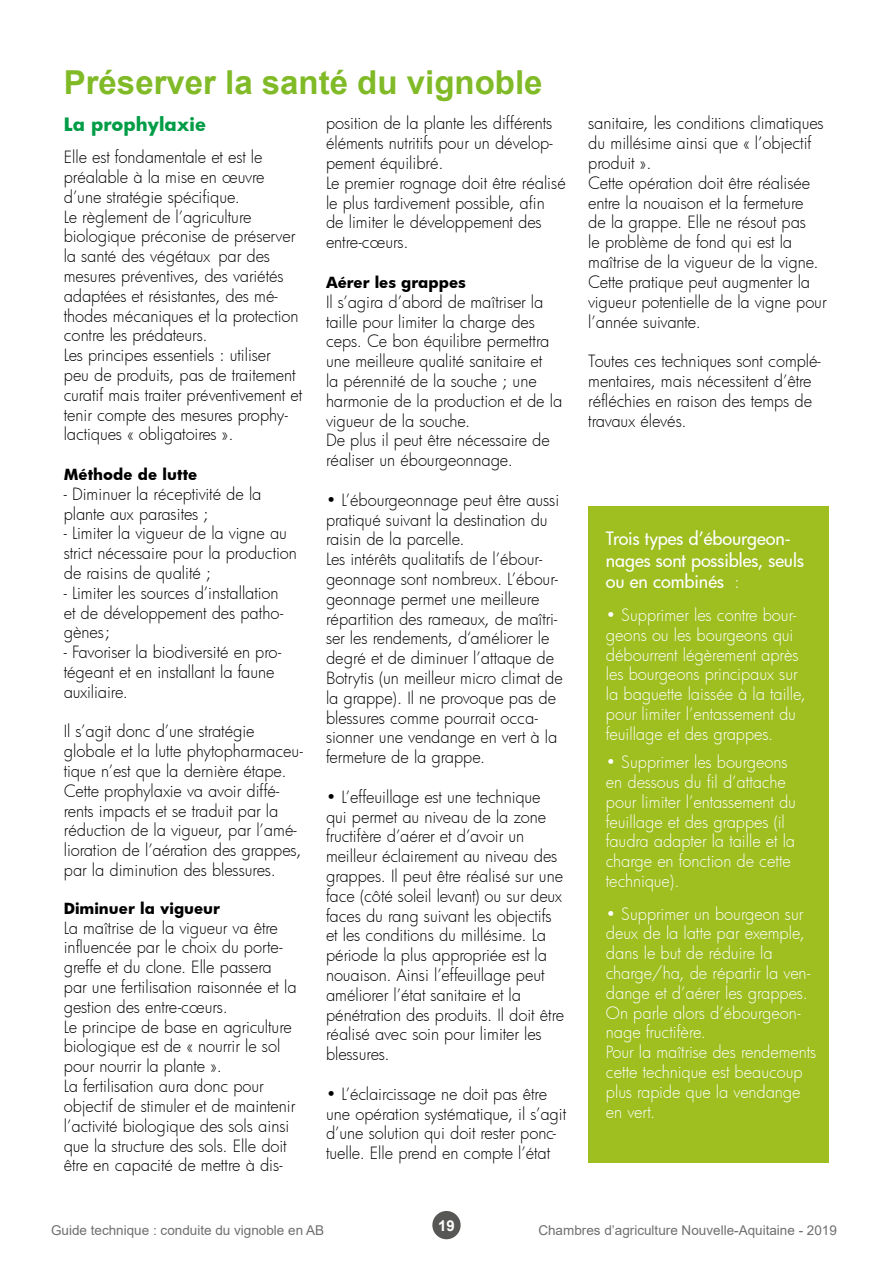
<style>
.page{position:relative;width:893px;height:1263px;background:#fff}
.page>*{position:absolute;margin:0;border:0;box-sizing:border-box;transform-origin:0 0}
.t1{font:700 33px "Arial";color:#80ba27}
.t2{font:500 18px/21.6px "Futura";letter-spacing:-.005em;color:#fff}
.t3{font:700 18px "Futura";color:#009c46}
.t4{font:300 16.5px/19.8px "Futura";letter-spacing:-.005em;color:#000}
.t5{font:300 16.5px/19.8px "Futura";letter-spacing:-.005em;color:#fff}
.t6{font:700 15px "Futura";color:#000}
.t7{font:700 15px "Arial";color:#fff}
.t8{font:13.5px "Arial";color:#706f6f}
.s1{font-weight:300;font-size:16.5px}
</style>
<div class="page">
<div style="left:432px;top:1211px;width:29px;height:28px;background:#575756;border-radius:50%"></div>
<div style="left:588px;top:507px;width:241px;height:656px;background:#9fbe20"></div>
<h1 class="t1" style="left:64px;top:59px;width:480px">Préserver la santé du vignoble</h1>
<p class="t3" style="left:64px;top:111px;width:144px">La prophylaxie</p>
<p class="t4" style="left:64px;top:147px;width:240px">Elle est fondamentale et est le préalable à la mise en œuvre d’une stratégie spécifique.<br>Le règlement de l’agriculture biologique préconise de préserver la santé des végétaux par des mesures préventives, des variétés adaptées et résistantes, des mé&shy;thodes mécaniques et la protection contre les prédateurs.<br>Les principes essentiels : utiliser<br>peu de produits, pas de traitement curatif mais traiter préventivement et tenir compte des mesures prophy&shy;lactiques « obligatoires ».</p>
<p class="t6" style="left:64px;top:464px;width:135px">Méthode de lutte</p>
<p class="t4" style="left:64px;top:484px;width:199px">- Diminuer la réceptivité de la plante aux parasites ;</p>
<p class="t4" style="left:64px;top:523px;width:235px">- Limiter la vigueur de la vigne au strict nécessaire pour la production de raisins de qualité ;</p>
<p class="t4" style="left:64px;top:583px;width:221px">- Limiter les sources d’installation et de développement des patho&shy;gènes;</p>
<p class="t4" style="left:64px;top:642px;width:219px">- Favoriser la biodiversité en pro&shy;tégeant et en installant la faune auxiliaire.</p>
<p class="t4" style="left:64px;top:721px;width:241px">Il s’agit donc d’une stratégie globale et la lutte phytopharmaceu&shy;tique n’est que la dernière étape.<br>Cette prophylaxie va avoir diffé&shy;rents impacts et se traduit par la réduction de la vigueur, par l’amé&shy;lioration de l’aération des grappes, par la diminution des blessures.</p>
<p class="t6" style="left:64px;top:898px;width:158px">Diminuer la vigueur</p>
<p class="t4" style="left:64px;top:917px;width:234px">La maîtrise de la vigueur va être influencée par le choix du porte&shy;greffe et du clone. Elle passera par une fertilisation raisonnée et la gestion des entre-cœurs.<br>Le principe de base en agriculture biologique est de « nourrir le sol pour nourrir la plante ».<br>La fertilisation aura donc pour objectif de stimuler et de maintenir l’activité biologique des sols ainsi que la structure des sols. Elle doit être en capacité de mettre à dis-</p>
<p class="t4" style="left:326px;top:113px;width:241px">position de la plante les différents éléments nutritifs pour un dévelop&shy;pement équilibré.<br>Le premier rognage doit être réalisé le plus tardivement possible, afin de limiter le développement des entre-cœurs.</p>
<p class="t6" style="left:326px;top:272px;width:141px">Aérer les grappes</p>
<p class="t4" style="left:326px;top:291px;width:238px">Il s’agira d’abord de maîtriser la taille pour limiter la charge des ceps. Ce bon équilibre permettra une meilleure qualité sanitaire et<br>la pérennité de la souche ; une harmonie de la production et de la vigueur de la souche.<br>De plus il peut être nécessaire de réaliser un ébourgeonnage.</p>
<p class="t4" style="left:326px;top:489px;width:238px">• L’ébourgeonnage peut être aussi pratiqué suivant la destination du raisin de la parcelle.<br>Les intérêts qualitatifs de l’ébour&shy;geonnage sont nombreux. L’ébour&shy;geonnage permet une meilleure répartition des rameaux, de maîtri&shy;ser les rendements, d‘améliorer le degré et de diminuer l’attaque de<br>Botrytis (un meilleur micro climat de la grappe). Il ne provoque pas de blessures comme pourrait occa&shy;sionner une vendange en vert à la fermeture de la grappe.</p>
<p class="t4" style="left:326px;top:786px;width:240px">• L’effeuillage est une technique qui permet au niveau de la zone fructifère d’aérer et d’avoir un meilleur éclairement au niveau des grappes. Il peut être réalisé sur une face (côté soleil levant) ou sur deux faces du rang suivant les objectifs et les conditions du millésime. La période la plus appropriée est la nouaison. Ainsi l’effeuillage peut améliorer l’état sanitaire et la pénétration des produits. Il doit être réalisé avec soin pour limiter les blessures.</p>
<p class="t4" style="left:326px;top:1083px;width:242px">• L’éclaircissage ne doit pas être une opération systématique, il s’agit d’une solution qui doit rester ponc&shy;tuelle. Elle prend en compte l’état</p>
<p class="t4" style="left:588px;top:113px;width:240px">sanitaire, les conditions climatiques du millésime ainsi que « l’objectif produit ».<br>Cette opération doit être réalisée entre la nouaison et la fermeture<br>de la grappe. Elle ne résout pas<br>le problème de fond qui est la maîtrise de la vigueur de la vigne.<br>Cette pratique peut augmenter la vigueur potentielle de la vigne pour l’année suivante.</p>
<p class="t4" style="left:588px;top:351px;width:234px">Toutes ces techniques sont complé&shy;mentaires, mais nécessitent d’être réfléchies en raison des temps de travaux élevés.</p>
<p class="t2" style="left:606px;top:527px;width:200px">Trois types d’ébourgeon&shy;nages sont possibles, seuls ou en combinés <span class="s1">:</span></p>
<p class="t5" style="left:606px;top:605px;width:202px">• Supprimer les contre bour&shy;geons ou les bourgeons qui débourrent légèrement après les bourgeons principaux sur la baguette laissée à la taille, pour limiter l’entassement du feuillage et des grappes.</p>
<p class="t5" style="left:606px;top:752px;width:192px">• Supprimer les bourgeons en dessous du fil d’attache pour limiter l’entassement du feuillage et des grappes (il faudra adapter la taille et la charge en fonction de cette technique).</p>
<p class="t5" style="left:606px;top:903px;width:212px">• Supprimer un bourgeon sur deux de la latte par exemple, dans le but de réduire la charge/ha, de répartir la ven&shy;dange et d’aérer les grappes.<br>On parle alors d’ébourgeon&shy;nage fructifère.<br>Pour la maîtrise des rendements cette technique est beaucoup plus rapide que la vendange en vert.</p>
<p class="t8" style="left:51px;top:1221px;width:275px">Guide technique : conduite du vignoble en AB</p>
<p class="t7" style="left:438px;top:1215px;width:18px">19</p>
<p class="t8" style="left:538px;top:1221px;width:300px">Chambres d’agriculture Nouvelle-Aquitaine - 2019</p>
</div>
